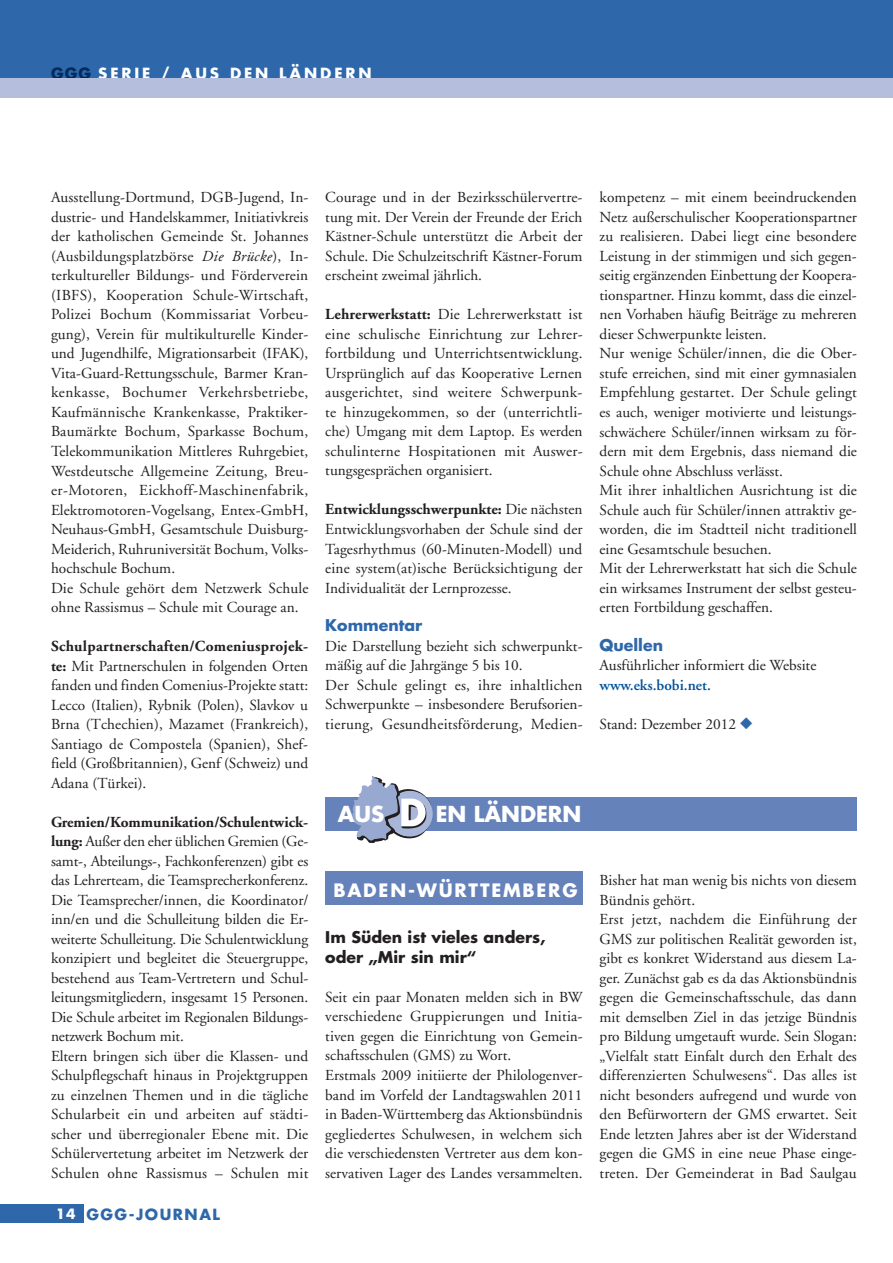
<style>
.page{position:relative;width:893px;height:1263px;background:#fff}
.page>*{position:absolute;margin:0;border:0;box-sizing:border-box;transform-origin:0 0}
.t1{font:700 21.45px "Futura";color:#fff}
.t2{font:700 18px "Futura";letter-spacing:.1em;color:#fff}
.t3{font:700 15.75px/19.5px "Futura";color:#231f20}
.t4{font:700 15.75px "Futura";color:#2e68aa}
.t5{font:15.3px/19.5px "Adobe Garamond";color:#231f20}
.t6{font:600 15.3px "Adobe Garamond";color:#01529a}
.t7{font:700 15px "Futura";letter-spacing:.19em;color:#fff}
.t8{font:700 15px "Futura";letter-spacing:.1em;color:#2e68aa}
.s1{color:#002a5f}
.s2{font-style:italic}
.s3{font-weight:700}
.s4{font-size:13.8px;color:#fff}
.s5{color:#2e68aa}
</style>
<div class="page">
<div style="left:0;top:0;width:893px;height:79px;background:#2e68aa"></div>
<div style="left:0;top:79px;width:893px;height:19px;background:#b5bfdd"></div>
<div style="left:0;top:1204px;width:83px;height:19px;background:#2e68aa"></div>
<div style="left:325px;top:797px;width:532px;height:34px;background:#6582ba"></div>
<svg style="left:353px;top:776px;width:79px;height:67px"></svg>
<div style="left:325px;top:871px;width:258px;height:33px;background:#6582ba"></div>
<p class="t7" style="left:51px;top:63px;width:282px"><span class="s1">GGG</span> SERIE / Aus de n Länder</p>
<p class="t7" style="left:358px;top:63px;width:15px">n</p>
<p class="t5" style="left:51px;top:188px;width:259px">Ausstellung-Dortmund, DGB-Jugend, In&shy;dustrie- und Handelskammer, Initiativkreis der katholischen Gemeinde St. Johannes (Ausbildungsplatzbörse <span class="s2">Die Brücke</span>), In&shy;terkultureller Bildungs- und Förderverein (IBFS), Kooperation Schule-Wirtschaft, Polizei Bochum (Kommissariat Vorbeu&shy;gung), Verein für multikulturelle Kinder&shy;und Jugendhilfe, Migrationsarbeit (IFAK), Vita-Guard-Rettungsschule, Barmer Kran&shy;kenkasse, Bochumer Verkehrsbetriebe, Kaufmännische Krankenkasse, Praktiker-Baumärkte Bochum, Sparkasse Bochum, Telekommunikation Mittleres Ruhrgebiet, Westdeutsche Allgemeine Zeitung, Breu&shy;er-Motoren, Eickhoff-Maschinenfabrik, Elektromotoren-Vogelsang, Entex-GmbH, Neuhaus-GmbH, Gesamtschule Duisburg-Meiderich, Ruhruniversität Bochum, Volks&shy;hochschule Bochum.<br>Die Schule gehört dem Netzwerk Schule ohne Rassismus – Schule mit Courage an.</p>
<p class="t5" style="left:51px;top:637px;width:259px;text-align:justify"><span class="s3">Schulpartnerschaften/Comeniusprojek&shy;te:</span> Mit Partnerschulen in folgenden Orten fanden und finden Comenius-Projekte statt:<br>Lecco (Italien), Rybnik (Polen), Slavkov u Brna (Tchechien), Mazamet (Frankreich), Santiago de Compostela (Spanien), Shef&shy;field (Großbritannien), Genf (Schweiz) und Adana (Türkei).</p>
<p class="t5" style="left:51px;top:812px;width:259px"><span class="s3">Gremien/Kommunikation/Schulentwick&shy;lung:</span> Außer den eher üblichen Gremien (Ge&shy;samt-, Abteilungs-, Fachkonferenzen) gibt es das Lehrerteam, die Teamsprecherkonferenz.<br>Die Teamsprecher/innen, die Koordinator/ inn/en und die Schulleitung bilden die Er&shy;weiterte Schulleitung. Die Schulentwicklung konzipiert und begleitet die Steuergruppe, bestehend aus Team-Vertretern und Schul&shy;leitungsmitgliedern, insgesamt 15 Personen.<br>Die Schule arbeitet im Regionalen Bildungs&shy;netzwerk Bochum mit.<br>Eltern bringen sich über die Klassen- und Schulpflegschaft hinaus in Projektgruppen zu einzelnen Themen und in die tägliche Schularbeit ein und arbeiten auf städti&shy;scher und überregionaler Ebene mit. Die Schülervertetung arbeitet im Netzwerk der Schulen ohne Rassismus – Schulen mit</p>
<p class="t8" style="left:56px;top:1204px;width:166px"><span class="s4">14</span> GGG-Journal</p>
<p class="t5" style="left:325px;top:188px;width:259px;text-align:justify">Courage und in der Bezirksschülervertre&shy;tung mit. Der Verein der Freunde der Erich Kästner-Schule unterstützt die Arbeit der Schule. Die Schulzeitschrift Kästner-Forum erscheint zweimal jährlich.</p>
<p class="t5" style="left:325px;top:305px;width:259px;text-align:justify"><span class="s3">Lehrerwerkstatt:</span> Die Lehrerwerkstatt ist eine schulische Einrichtung zur Lehrer&shy;fortbildung und Unterrichtsentwicklung.<br>Ursprünglich auf das Kooperative Lernen ausgerichtet, sind weitere Schwerpunk&shy;te hinzugekommen, so der (unterrichtli&shy;che) Umgang mit dem Laptop. Es werden schulinterne Hospitationen mit Auswer&shy;tungsgesprächen organisiert.</p>
<p class="t5" style="left:325px;top:500px;width:259px;text-align:justify"><span class="s3">Entwicklungsschwerpunkte:</span> Die nächsten Entwicklungsvorhaben der Schule sind der Tagesrhythmus (60-Minuten-Modell) und eine system(at)ische Berücksichtigung der Individualität der Lernprozesse.</p>
<p class="t4" style="left:325px;top:615px;width:99px">Kommentar</p>
<p class="t5" style="left:325px;top:637px;width:259px">Die Darstellung bezieht sich schwerpunkt&shy;mäßig auf die Jahrgänge 5 bis 10.<br>Der Schule gelingt es, ihre inhaltlichen Schwerpunkte – insbesondere Berufsorien&shy;tierung, Gesundheitsförderung, Medien-</p>
<p class="t5" style="left:600px;top:188px;width:259px">kompetenz – mit einem beeindruckenden Netz außerschulischer Kooperationspartner zu realisieren. Dabei liegt eine besondere Leistung in der stimmigen und sich gegen&shy;seitig ergänzenden Einbettung der Koopera&shy;tionspartner. Hinzu kommt, dass die einzel&shy;nen Vorhaben häufig Beiträge zu mehreren dieser Schwerpunkte leisten.<br>Nur wenige Schüler/innen, die die Ober&shy;stufe erreichen, sind mit einer gymnasialen Empfehlung gestartet. Der Schule gelingt es auch, weniger motivierte und leistungs&shy;schwächere Schüler/innen wirksam zu för&shy;dern mit dem Ergebnis, dass niemand die Schule ohne Abschluss verlässt.<br>Mit ihrer inhaltlichen Ausrichtung ist die Schule auch für Schüler/innen attraktiv ge&shy;worden, die im Stadtteil nicht traditionell eine Gesamtschule besuchen.<br>Mit der Lehrerwerkstatt hat sich die Schule ein wirksames Instrument der selbst gesteu&shy;erten Fortbildung geschaffen.</p>
<p class="t4" style="left:600px;top:634px;width:65px">Quellen</p>
<p class="t5" style="left:600px;top:656px;width:218px">Ausführlicher informiert die Website</p>
<p class="t6" style="left:600px;top:677px;width:113px">www.eks.bobi.net.</p>
<p class="t5" style="left:600px;top:715px;width:155px">Stand: Dezember 2012 <span class="s5">◆</span></p>
<h1 class="t1" style="left:338px;top:799px;width:48px">AUS</h1>
<h1 class="t1" style="left:436px;top:799px;width:147px">EN LÄNDERN</h1>
<p class="t2" style="left:333px;top:878px;width:29px">Bade</p>
<p class="t2" style="left:390px;top:878px;width:117px">n-Württemberg</p>
<p class="t3" style="left:325px;top:927px;width:222px">Im Süden ist vieles anders, oder „Mir sin mir“</p>
<p class="t5" style="left:325px;top:988px;width:259px">Seit ein paar Monaten melden sich in BW verschiedene Gruppierungen und Initia&shy;tiven gegen die Einrichtung von Gemein&shy;schaftsschulen (GMS) zu Wort.<br>Erstmals 2009 initiierte der Philologenver&shy;band im Vorfeld der Landtagswahlen 2011 in Baden-Württemberg das Aktionsbündnis gegliedertes Schulwesen, in welchem sich die verschiedensten Vertreter aus dem kon&shy;servativen Lager des Landes versammelten.</p>
<p class="t5" style="left:600px;top:871px;width:259px">Bisher hat man wenig bis nichts von diesem Bündnis gehört.<br>Erst jetzt, nachdem die Einführung der GMS zur politischen Realität geworden ist, gibt es konkret Widerstand aus diesem La&shy;ger. Zunächst gab es da das Aktionsbündnis gegen die Gemeinschaftsschule, das dann mit demselben Ziel in das jetzige Bündnis pro Bildung umgetauft wurde. Sein Slogan: „Vielfalt statt Einfalt durch den Erhalt des differenzierten Schulwesens“. Das alles ist nicht besonders aufregend und wurde von den Befürwortern der GMS erwartet. Seit Ende letzten Jahres aber ist der Widerstand gegen die GMS in eine neue Phase einge&shy;treten. Der Gemeinderat in Bad Saulgau</p>
</div>
